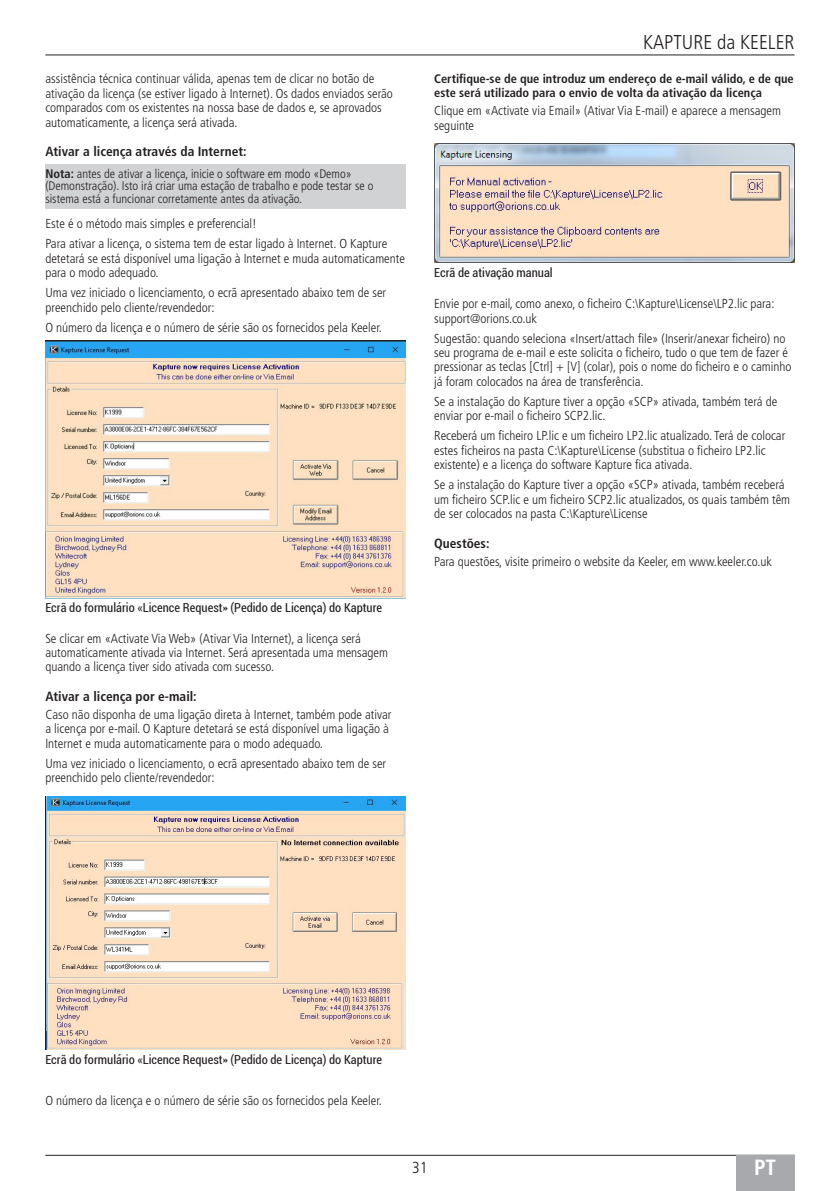
<style>
.page{position:relative;width:840px;height:1191px;background:#fff}
.page>*{position:absolute;margin:0;border:0;box-sizing:border-box;transform-origin:0 0}
.t1{font:700 condensed 22px "Frutiger LT Pro";color:#fff}
.t2{font:300 condensed 20px "Frutiger LT Pro";color:#231f20}
.t3{font:300 condensed 16px "Frutiger LT Pro";color:#231f20}
.Heading_4{font:700 condensed 13.4px "Frutiger LT Pro";color:#231f20}
.Body_text{font:300 condensed 13px/14.4px "Frutiger LT Pro";color:#231f20}
.Note{font:300 condensed 12.4px/12.4px "Frutiger LT Pro";color:#231f20}
.t4{font:condensed 12.4px "Roboto";color:#231f20}
.Heading_5{font:700 condensed 12.4px/14.4px "Frutiger LT Pro";color:#231f20}
.s1{font-weight:700}
</style>
<div class="page">
<hr style="left:45px;top:1155px;width:749px;height:1px;background:#231f20">
<div style="left:735px;top:1155px;width:59px;height:36px;background:#a8a9ad"></div>
<hr style="left:45px;top:55px;width:749px;height:1px;background:#231f20">
<div style="left:45px;top:164px;width:360px;height:44px;background:#d1d2d4"></div>
<img style="left:45px;top:341px;width:360px;height:257px">
<img style="left:45px;top:796px;width:360px;height:254px">
<img style="left:434px;top:144px;width:360px;height:118px">
<p class="Body_text" style="left:45px;top:72px;width:349px">assistência técnica continuar válida, apenas tem de clicar no botão de ativação da licença (se estiver ligado à Internet). Os dados enviados serão comparados com os existentes na nossa base de dados e, se aprovados automaticamente, a licença será ativada.</p>
<p class="Heading_4" style="left:45px;top:144px;width:202px">Ativar a licença através da Internet:</p>
<p class="Note" style="left:45px;top:167px;width:329px"><span class="s1">Nota:</span> antes de ativar a licença, inicie o software em modo «Demo» (Demonstração). Isto irá criar uma estação de trabalho e pode testar se o sistema está a funcionar corretamente antes da ativação.</p>
<p class="Body_text" style="left:45px;top:217px;width:213px">Este é o método mais simples e preferencial!</p>
<p class="Body_text" style="left:45px;top:237px;width:361px">Para ativar a licença, o sistema tem de estar ligado à Internet. O Kapture detetará se está disponível uma ligação à Internet e muda automaticamente para o modo adequado.</p>
<p class="Body_text" style="left:45px;top:286px;width:342px">Uma vez iniciado o licenciamento, o ecrã apresentado abaixo tem de ser preenchido pelo cliente/revendedor:</p>
<p class="Body_text" style="left:45px;top:320px;width:338px">O número da licença e o número de série são os fornecidos pela Keeler.</p>
<p class="t4" style="left:45px;top:599px;width:338px">Ecrã do formulário «Licence Request» (Pedido de Licença) do Kapture</p>
<p class="Body_text" style="left:45px;top:631px;width:344px">Se clicar em «Activate Via Web» (Ativar Via Internet), a licença será automaticamente ativada via Internet. Será apresentada uma mensagem quando a licença tiver sido ativada com sucesso.</p>
<p class="Heading_4" style="left:45px;top:688px;width:153px">Ativar a licença por e-mail:</p>
<p class="Body_text" style="left:45px;top:707px;width:347px">Caso não disponha de uma ligação direta à Internet, também pode ativar a licença por e-mail. O Kapture detetará se está disponível uma ligação à<br>Internet e muda automaticamente para o modo adequado.</p>
<p class="Body_text" style="left:45px;top:756px;width:342px">Uma vez iniciado o licenciamento, o ecrã apresentado abaixo tem de ser preenchido pelo cliente/revendedor:</p>
<h2 class="t2" style="left:642px;top:31px;width:153px">KAPTURE da KEELER</h2>
<p class="Heading_5" style="left:434px;top:72px;width:361px">Certifique-se de que introduz um endereço de e-mail válido, e de que este será utilizado para o envio de volta da ativação da licença</p>
<p class="Body_text" style="left:434px;top:104px;width:348px">Clique em «Activate via Email» (Ativar Via E-mail) e aparece a mensagem seguinte</p>
<p class="t4" style="left:434px;top:264px;width:120px">Ecrã de ativação manual</p>
<p class="Body_text" style="left:434px;top:297px;width:341px">Envie por e-mail, como anexo, o ficheiro C:\Kapture\License\LP2.lic para: support@orions.co.uk</p>
<p class="Body_text" style="left:434px;top:331px;width:358px">Sugestão: quando seleciona «Insert/attach file» (Inserir/anexar ficheiro) no seu programa de e-mail e este solicita o ficheiro, tudo o que tem de fazer é pressionar as teclas [Ctrl] + [V] (colar), pois o nome do ficheiro e o caminho já foram colocados na área de transferência.</p>
<p class="Body_text" style="left:434px;top:394px;width:344px">Se a instalação do Kapture tiver a opção «SCP» ativada, também terá de enviar por e-mail o ficheiro SCP2.lic.</p>
<p class="Body_text" style="left:434px;top:429px;width:352px">Receberá um ficheiro LP.lic e um ficheiro LP2.lic atualizado. Terá de colocar estes ficheiros na pasta C:\Kapture\License (substitua o ficheiro LP2.lic existente) e a licença do software Kapture fica ativada.</p>
<p class="Body_text" style="left:434px;top:478px;width:357px">Se a instalação do Kapture tiver a opção «SCP» ativada, também receberá um ficheiro SCP.lic e um ficheiro SCP2.lic atualizados, os quais também têm de ser colocados na pasta C:\Kapture\License</p>
<p class="Heading_4" style="left:434px;top:535px;width:57px">Questões:</p>
<p class="Body_text" style="left:434px;top:554px;width:339px">Para questões, visite primeiro o website da Keeler, em www.keeler.co.uk</p>
<p class="t4" style="left:45px;top:1051px;width:338px">Ecrã do formulário «Licence Request» (Pedido de Licença) do Kapture</p>
<p class="Body_text" style="left:45px;top:1093px;width:338px">O número da licença e o número de série são os fornecidos pela Keeler.</p>
<p class="t3" style="left:412px;top:1157px;width:17px">31</p>
<h1 class="t1" style="left:753px;top:1154px;width:24px">PT</h1>
</div>
